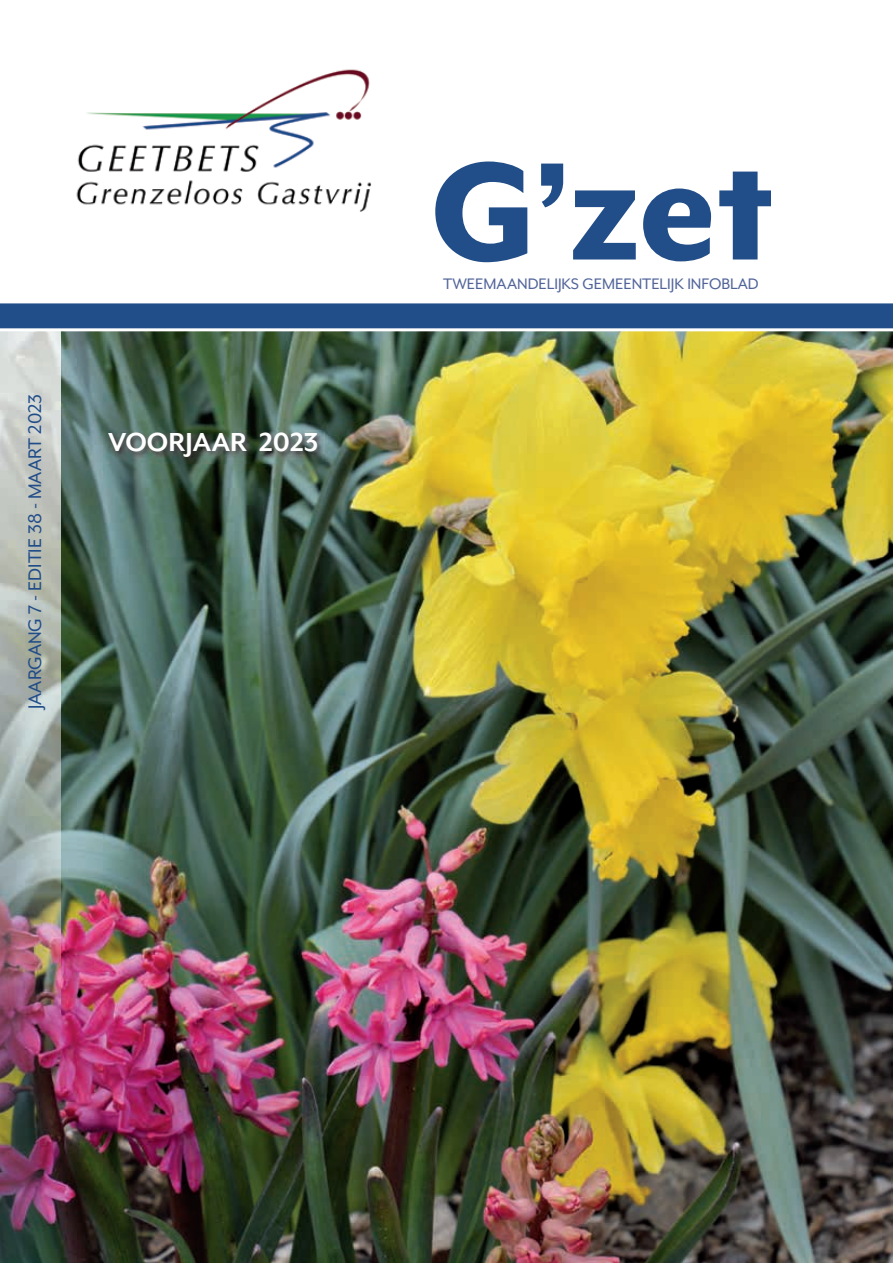
<style>
.page{position:relative;width:893px;height:1263px;background:#fff}
.page>*{position:absolute;margin:0;border:0;box-sizing:border-box;transform-origin:0 0}
.t1{font:800 159.9px "Mr Eaves XL Mod OT";color:#214d88}
.t2{font:700 30px "Mr Eaves XL Mod OT";color:#fff}
.t3{font:21px "Mr Eaves XL Mod OT";color:#214d88}
.t4{font:17.55px "Mr Eaves XL Mod OT";color:#51649a}
</style>
<div class="page">
<img style="left:0;top:331px;width:893px;height:932px">
<img style="left:0;top:331px;width:61px;height:698px">
<img style="left:76px;top:69px;width:296px;height:143px">
<div style="left:0;top:302px;width:893px;height:28px;background:#214d88"></div>
<hr style="left:0;top:300px;width:893px;height:3px;background:#fff">
<hr style="left:0;top:328px;width:893px;height:3px;background:#fff">
<img style="left:107px;top:431px;width:218px;height:33px">
<p class="t3" style="left:23px;top:709px;width:317px;rotate:-90deg">JAARGANG 7 - EDITIE 38 - MAART 2023</p>
<h2 class="t2" style="left:108px;top:425px;width:212px">VOORJAAR 2023</h2>
<h1 class="t1" style="left:430px;top:121px;width:344px">G’zet</h1>
<p class="t4" style="left:443px;top:274px;width:317px">TWEEMAANDELIJKS GEMEENTELIJK INFOBLAD</p>
</div>
